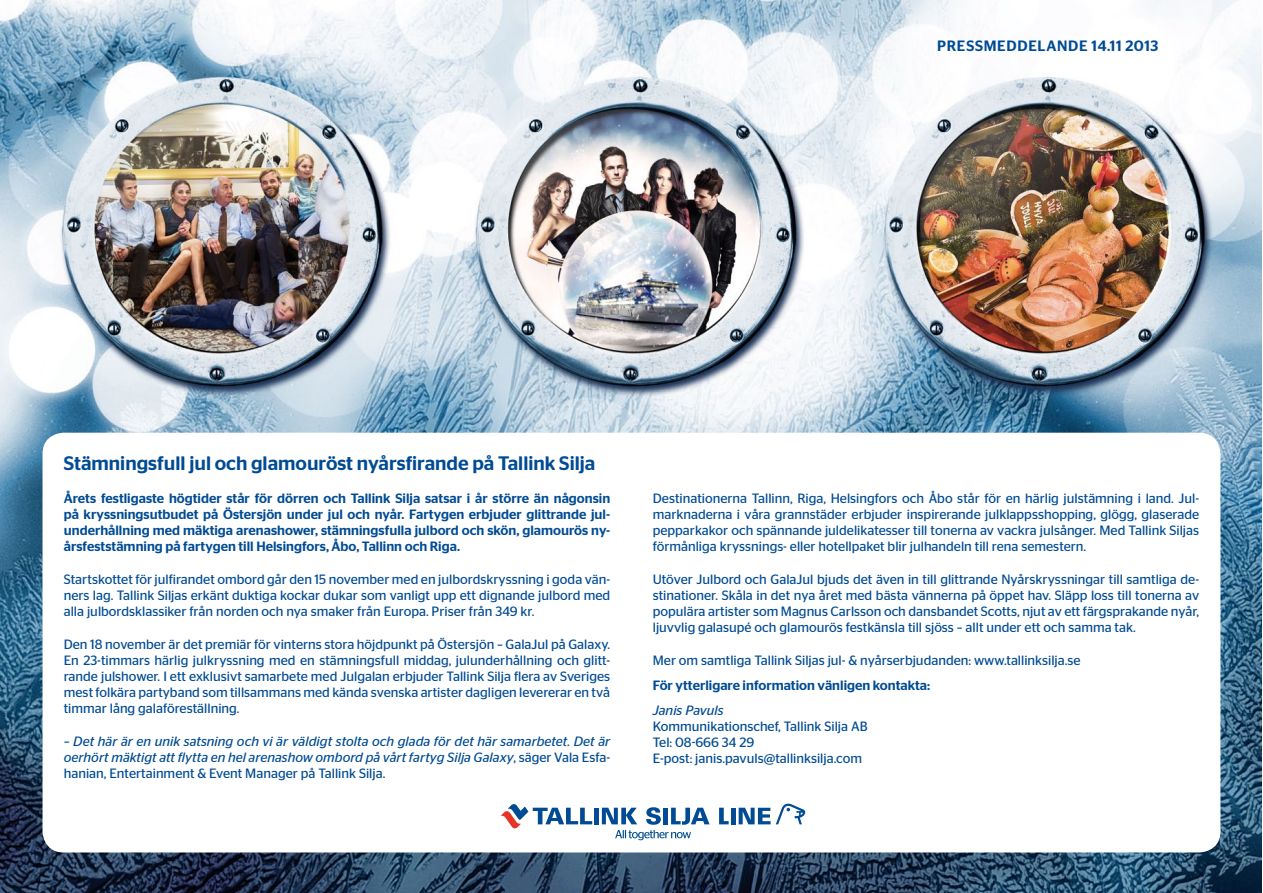
<style>
.page{position:relative;width:1263px;height:893px;background:#fff}
.page>*{position:absolute;margin:0;border:0;box-sizing:border-box;transform-origin:0 0}
.t1{font:500 19.5px "Stag Sans";color:#004b93}
.t2{font:500 15px "Stag Sans";letter-spacing:.05em;color:#004b95}
.t3{font:13.5px/16.2px "Stag Sans";color:#004b93;text-align:justify}
.t4{font:500 13.5px/16.2px "Stag Sans";color:#004b93;text-align:justify}
.t5{font:italic 13.5px/16.2px "Stag Sans";color:#004b93;text-align:justify}
.s1{font-style:normal}
</style>
<div class="page">
<img style="left:0;top:0;width:1262px;height:893px">
<div style="left:43px;top:433px;width:1177px;height:419px;background:#fff;border-radius:21px"></div>
<div style="left:594px;top:808px;width:5px;height:16px;background:#004b93"></div>
<svg style="left:501px;top:804px;width:91px;height:25px"></svg>
<svg style="left:719px;top:808px;width:10px;height:16px"></svg>
<hr style="left:731px;top:808px;width:4px;height:16px;background:#004b93">
<svg style="left:602px;top:807px;width:108px;height:33px"></svg>
<svg style="left:739px;top:803px;width:66px;height:21px"></svg>
<p class="t2" style="left:937px;top:37px;width:223px">pressmedDelande 14.11 2013</p>
<h1 class="t1" style="left:64px;top:451px;width:533px">Stämningsfull jul och glamouröst nyårsfirande på Tallink Silja</h1>
<p class="t4" style="left:64px;top:490px;width:548px">Årets festligaste högtider står för dörren och Tallink Silja satsar i år större än någonsin på kryssningsutbudet på Östersjön under jul och nyår. Fartygen erbjuder glittrande jul&shy;underhållning med mäktiga arenashower, stämningsfulla julbord och skön, glamourös ny&shy;årsfeststämning på fartygen till Helsingfors, Åbo, Tallinn och Riga.</p>
<p class="t3" style="left:64px;top:571px;width:548px">Startskottet för julfirandet ombord går den 15 november med en julbordskryssning i goda vän&shy;ners lag. Tallink Siljas erkänt duktiga kockar dukar som vanligt upp ett dignande julbord med alla julbordsklassiker från norden och nya smaker från Europa. Priser från 349 kr.</p>
<p class="t3" style="left:64px;top:636px;width:548px">Den 18 november är det premiär för vinterns stora höjdpunkt på Östersjön – GalaJul på Galaxy.<br>En 23-timmars härlig julkryssning med en stämningsfull middag, julunderhållning och glitt&shy;rande julshower. I ett exklusivt samarbete med Julgalan erbjuder Tallink Silja flera av Sveriges mest folkära partyband som tillsammans med kända svenska artister dagligen levererar en två timmar lång galaföreställning.</p>
<p class="t5" style="left:64px;top:733px;width:548px">– Det här är en unik satsning och vi är väldigt stolta och glada för det här samarbetet. Det är oerhört mäktigt att flytta en hel arenashow ombord på vårt fartyg Silja Galaxy<span class="s1">, säger Vala Esfa&shy;hanian, Entertainment &amp; Event Manager på Tallink Silja.</span></p>
<p class="t3" style="left:653px;top:490px;width:548px">Destinationerna Tallinn, Riga, Helsingfors och Åbo står för en härlig julstämning i land. Jul&shy;marknaderna i våra grannstäder erbjuder inspirerande julklappsshopping, glögg, glaserade pepparkakor och spännande juldelikatesser till tonerna av vackra julsånger. Med Tallink Siljas förmånliga kryssnings- eller hotellpaket blir julhandeln till rena semestern.</p>
<p class="t3" style="left:653px;top:571px;width:548px">Utöver Julbord och GalaJul bjuds det även in till glittrande Nyårskryssningar till samtliga de&shy;stinationer. Skåla in det nya året med bästa vännerna på öppet hav. Släpp loss till tonerna av populära artister som Magnus Carlsson och dansbandet Scotts, njut av ett färgsprakande nyår, ljuvvlig galasupé och glamourös festkänsla till sjöss – allt under ett och samma tak.</p>
<p class="t3" style="left:653px;top:652px;width:429px">Mer om samtliga Tallink Siljas jul- &amp; nyårserbjudanden: www.tallinksilja.se</p>
<p class="t4" style="left:653px;top:677px;width:279px">För ytterligare information vänligen kontakta:</p>
<p class="t5" style="left:653px;top:702px;width:72px">Janis Pavuls</p>
<p class="t3" style="left:653px;top:718px;width:216px;text-align:left">Kommunikationschef, Tallink Silja AB<br>Tel: 08-666 34 29<br>E-post: janis.pavuls@tallinksilja.com</p>
</div>
